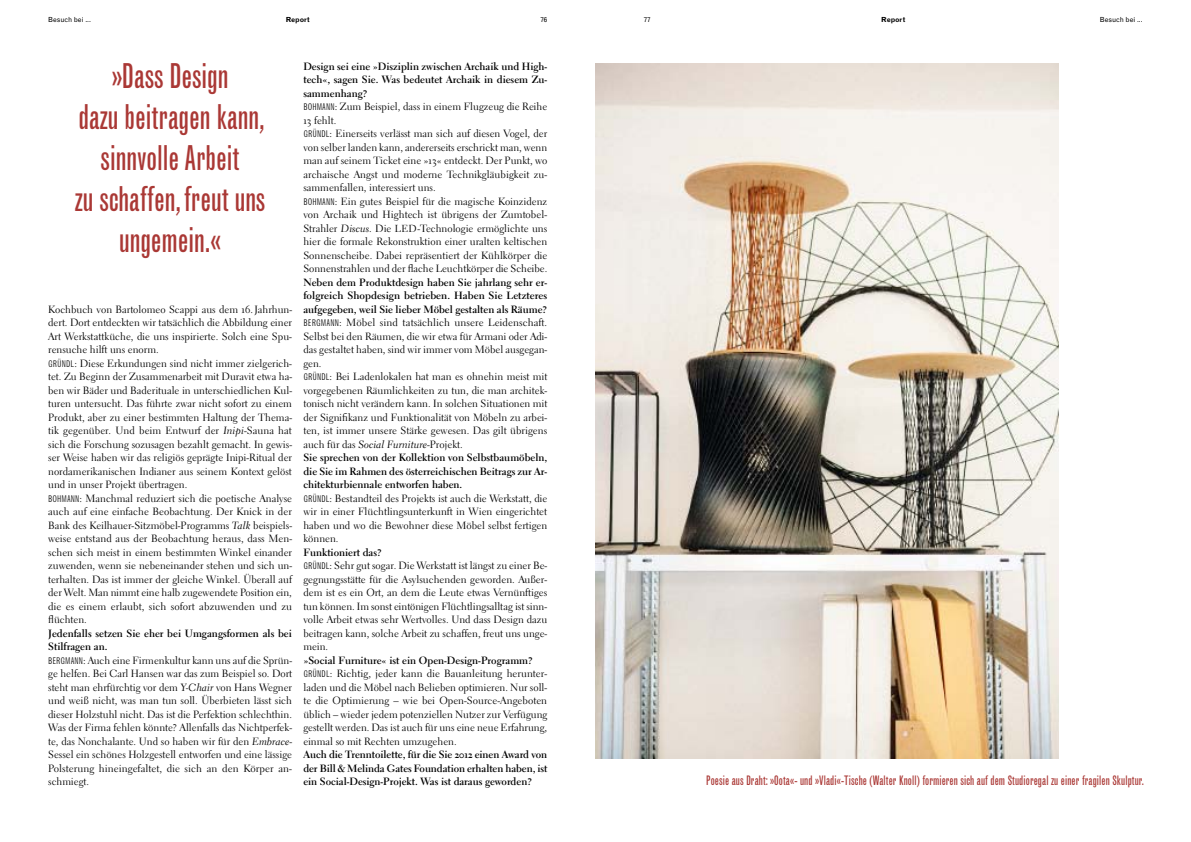
<style>
.page{position:relative;width:1191px;height:842px;background:#fff}
.page>*{position:absolute;margin:0;border:0;box-sizing:border-box;transform-origin:0 0}
.t1{font:extra-condensed 34px/41px "Grotesque";color:#aa3835;text-align:center}
.t2{font:extra-condensed 13px "Grotesque";letter-spacing:.01em;color:#aa3835}
.t3{font:10.5px/13.5px "Electra LH Regular Os F";color:#000;text-align:justify}
.t4{font:700 10.5px/13.5px "Electra LT";color:#000;text-align:justify}
.t5{font:7px "Grotesque";letter-spacing:-.005em;color:#000}
.t6{font:700 7px "Grotesque";letter-spacing:-.015em;color:#000}
.s1{font-family:"Grotesque";font-weight:300;font-stretch:condensed;font-size:9px}
.s2{font-family:"Electra LT Cursive"}
.s3{font-family:"Electra LT";font-size:10.2px}
.s4{font-family:"Electra LH Bold Os F";font-weight:400}
</style>
<div class="page">
<img style="left:595px;top:64px;width:463px;height:694px">
<p class="t5" style="left:48px;top:16px;width:44px">Besuch bei ...</p>
<p class="t6" style="left:286px;top:16px;width:26px">Report</p>
<p class="t6" style="left:881px;top:16px;width:26px">Report</p>
<p class="t5" style="left:1099px;top:16px;width:44px">Besuch bei ...</p>
<p class="t5" style="left:540px;top:16px;width:8px">76</p>
<p class="t5" style="left:643px;top:16px;width:8px">77</p>
<h1 class="t1" style="left:75px;top:56px;width:192px">»Dass Design<br>dazu beitragen kann, sinnvolle Arbeit<br>zu schaffen, freut uns ungemein.«</h1>
<p class="t3" style="left:48px;top:302px;width:245px;text-align:left">Kochbuch von Bartolomeo Scappi aus dem 16.Jahrhun&shy;dert. Dort entdeckten wir tatsächlich die Abbildung einer Art Werkstattküche, die uns inspirierte. Solch eine Spu&shy;rensuche hilft uns enorm.<br><span class="s1">GRÜNDL</span>: Diese Erkundungen sind nicht immer zielgerich&shy;tet. Zu Beginn der Zusammenarbeit mit Duravit etwa ha&shy;ben wir Bäder und Baderituale in unterschiedlichen Kul&shy;turen untersucht. Das führte zwar nicht sofort zu einem Produkt, aber zu einer bestimmten Haltung der Thema&shy;tik gegenüber. Und beim Entwurf der <span class="s2">Inipi</span>-Sauna hat sich die Forschung sozusagen bezahlt gemacht. In gewis&shy;ser Weise haben wir das religiös geprägte Inipi-Ritual der nordamerikanischen Indianer aus seinem Kontext gelöst und in unser Projekt übertragen.<br><span class="s1">BOHMANN</span>: Manchmal reduziert sich die poetische Analyse auch auf eine einfache Beobachtung. Der Knick in der Bank des Keilhauer-Sitzmöbel-Programms <span class="s2">Talk</span> beispiels&shy;weise entstand aus der Beobachtung heraus, dass Men&shy;schen sich meist in einem bestimmten Winkel einander zuwenden, wenn sie nebeneinander stehen und sich un&shy;terhalten. Das ist immer der gleiche Winkel. Überall auf der Welt. Man nimmt eine halb zugewendete Position ein, die es einem erlaubt, sich sofort abzuwenden und zu flüchten.</p>
<p class="t4" style="left:48px;top:626px;width:245px">Jedenfalls setzen Sie eher bei Umgangsformen als bei<br>Stilfragen an.</p>
<p class="t3" style="left:48px;top:653px;width:245px"><span class="s1">BERGMANN</span>: Auch eine Firmenkultur kann uns auf die Sprün&shy;ge helfen. Bei Carl Hansen war das zum Beispiel so. Dort steht man ehrfürchtig vor dem <span class="s2">Y-Chair</span> von Hans Wegner und weiß nicht, was man tun soll. Überbieten lässt sich dieser Holzstuhl nicht. Das ist die Perfektion schlechthin.<br>Was der Firma fehlen könnte? Allenfalls das Nichtperfek&shy;te, das Nonchalante. Und so haben wir für den <span class="s2">Embrace</span>-Sessel ein schönes Holzgestell entworfen und eine lässige Polsterung hineingefaltet, die sich an den Körper an&shy;schmiegt.</p>
<p class="t4" style="left:303px;top:59px;width:245px">Design sei eine »Disziplin zwischen Archaik und High&shy;tech«, sagen Sie. Was bedeutet Archaik in diesem Zu&shy;sammenhang?</p>
<p class="t3" style="left:303px;top:100px;width:245px;text-align:left"><span class="s1">BOHMANN</span>: Zum Beispiel, dass in einem Flugzeug die Reihe 13 fehlt.<br><span class="s1">GRÜNDL</span>: Einerseits verlässt man sich auf diesen Vogel, der von selber landen kann, andererseits erschrickt man, wenn man auf seinem Ticket eine »13« entdeckt. Der Punkt, wo archaische Angst und moderne Technikgläubigkeit zu&shy;sammenfallen, interessiert uns.<br><span class="s1">BOHMANN</span>: Ein gutes Beispiel für die magische Koinzidenz von Archaik und Hightech ist übrigens der Zumtobel-Strahler <span class="s2">Discus</span>. Die <span class="s3">LED</span>-Technologie ermöglichte uns hier die formale Rekonstruktion einer uralten keltischen Sonnenscheibe. Dabei repräsentiert der Kühlkörper die Sonnenstrahlen und der flache Leuchtkörper die Scheibe.</p>
<p class="t4" style="left:303px;top:275px;width:245px">Neben dem Produktdesign haben Sie jahrlang sehr er&shy;folgreich Shopdesign betrieben. Haben Sie Letzteres aufgegeben, weil Sie lieber Möbel gestalten als Räume?</p>
<p class="t3" style="left:303px;top:316px;width:245px;text-align:left"><span class="s1">BERGMANN</span>: Möbel sind tatsächlich unsere Leidenschaft.<br>Selbst bei den Räumen, die wir etwa für Armani oder Adi&shy;das gestaltet haben, sind wir immer vom Möbel ausgegan&shy;gen.<br><span class="s1">GRÜNDL</span>: Bei Ladenlokalen hat man es ohnehin meist mit vorgegebenen Räumlichkeiten zu tun, die man architek&shy;tonisch nicht verändern kann. In solchen Situationen mit der Signifikanz und Funktionalität von Möbeln zu arbei&shy;ten, ist immer unsere Stärke gewesen. Das gilt übrigens auch für das <span class="s2">Social Furniture</span>-Projekt.</p>
<p class="t4" style="left:303px;top:451px;width:245px">Sie sprechen von der Kollektion von Selbstbaumöbeln, die Sie im Rahmen des österreichischen Beitrags zur Ar&shy;chitekturbiennale entworfen haben.</p>
<p class="t3" style="left:303px;top:491px;width:245px"><span class="s1">GRÜNDL</span>: Bestandteil des Projekts ist auch die Werkstatt, die wir in einer Flüchtlingsunterkunft in Wien eingerichtet haben und wo die Bewohner diese Möbel selbst fertigen können.</p>
<p class="t4" style="left:303px;top:545px;width:80px">Funktioniert das?</p>
<p class="t3" style="left:303px;top:559px;width:245px"><span class="s1">GRÜNDL</span>: Sehr gut sogar. Die Werkstatt ist längst zu einer Be&shy;gegnungsstätte für die Asylsuchenden geworden. Außer&shy;dem ist es ein Ort, an dem die Leute etwas Vernünftiges tun können. Im sonst eintönigen Flüchtlingsalltag ist sinn&shy;volle Arbeit etwas sehr Wertvolles. Und dass Design dazu beitragen kann, solche Arbeit zu schaffen, freut uns unge&shy;mein.</p>
<p class="t4" style="left:303px;top:653px;width:231px">»Social Furniture« ist ein Open-Design-Programm?</p>
<p class="t3" style="left:303px;top:667px;width:245px"><span class="s1">GRÜNDL</span>: Richtig, jeder kann die Bauanleitung herunter&shy;laden und die Möbel nach Belieben optimieren. Nur soll&shy;te die Optimierung – wie bei Open-Source-Angeboten üblich – wieder jedem potenziellen Nutzer zur Verfügung gestellt werden. Das ist auch für uns eine neue Erfahrung, einmal so mit Rechten umzugehen.</p>
<p class="t4" style="left:303px;top:748px;width:245px">Auch die Trenntoilette, für die Sie <span class="s4">2012</span> einen Award von der Bill &amp; Melinda Gates Foundation erhalten haben, ist ein Social-Design-Projekt. Was ist daraus geworden?</p>
<p class="t2" style="left:706px;top:772px;width:439px">Poesie aus Draht: »Oota«- und »Vladi«-Tische (Walter Knoll) formieren sich auf dem Studioregal zu einer fragilen Skulptur.</p>
</div>
